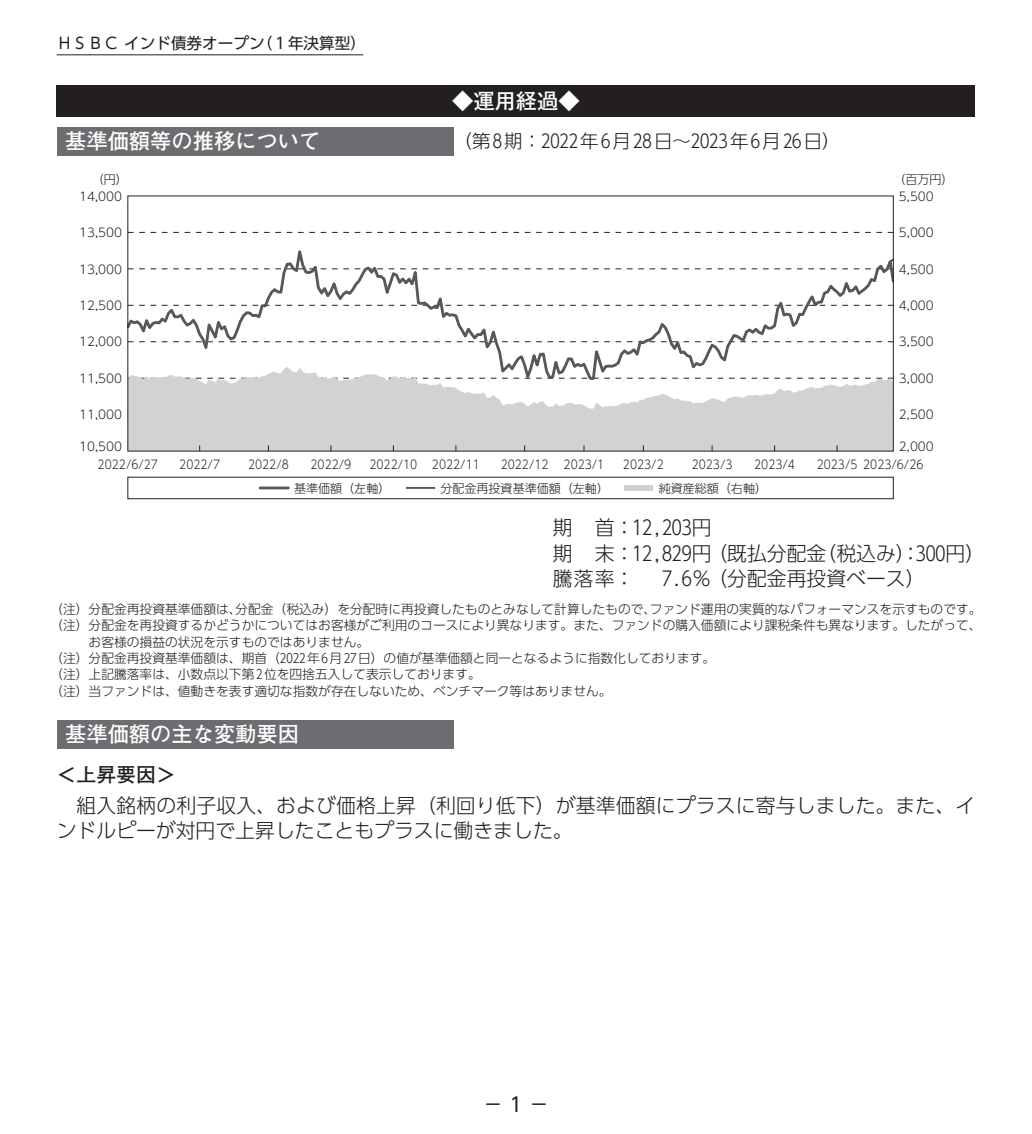
<style>
.page{position:relative;width:1032px;height:1134px;background:#fff}
.page>*{position:absolute;margin:0;border:0;box-sizing:border-box;transform-origin:0 0}
.t1{font:700 21.2px "Futo Go B101 Pro";color:#fff}
.t2{font:300 19.8px/25.6px "UD Shin Go Pro";color:#231f20}
.t3{font:700 19.8px "Futo Go B101 Pro";color:#231f20}
.t4{font:19.8px "UD Shin Go Pro";color:#231f20}
.t5{font:300 18.4px "UD Shin Go Pro";letter-spacing:.125em;color:#231f20}
.t6{font:15.6px "UD Shin Go Pro";color:#231f20}
.t7{font:300 12.8px "UD Shin Go Pro";color:#231f20}
.t8{font:300 12px "UD Shin Go Pro";color:#231f20}
.t9{font:300 12px "UD Shin Go Pro";color:#231f20;scale:.89 1}
</style>
<div class="page">
<div style="left:57px;top:85px;width:918px;height:31px;background:#231f20"></div>
<div style="left:57px;top:127px;width:397px;height:28px;background:#6c6d70"></div>
<div style="left:625px;top:485px;width:28px;height:6px;background:#d1d2d4"></div>
<hr style="left:260px;top:486px;width:28px;height:3px;background:#57585a">
<hr style="left:406px;top:487px;width:29px;height:2px;background:#231f20">
<div style="left:128px;top:477px;width:765px;height:22px;border:1px solid #231f20"></div>
<svg style="left:130px;top:232px;width:761px;height:1px"></svg>
<svg style="left:130px;top:386px;width:761px;height:63px;background:#d5d6d8"></svg>
<svg style="left:130px;top:250px;width:761px;height:136px"></svg>
<div style="left:57px;top:720px;width:397px;height:28px;background:#6c6d70"></div>
<hr style="left:57px;top:54px;width:306px;height:1px;background:#231f20">
<p class="t6" style="left:57px;top:31px;width:311px">ＨＳＢＣ インド債券オープン（１年決算型）</p>
<h1 class="t1" style="left:452px;top:84px;width:129px">◆運用経過◆</h1>
<h1 class="t1" style="left:65px;top:124px;width:257px">基準価額等の推移について</h1>
<h3 class="t5" style="left:454px;top:126px;width:388px">（第8期：2022年6月28日～2023年6月26日）</h3>
<p class="t8" style="left:92px;top:170px;width:38px">（円）</p>
<p class="t8" style="left:893px;top:170px;width:62px">（百万円）</p>
<p class="t8" style="left:79px;top:186px;width:44px">14,000</p>
<p class="t8" style="left:899px;top:186px;width:36px">5,500</p>
<p class="t8" style="left:79px;top:223px;width:44px">13,500</p>
<p class="t8" style="left:899px;top:223px;width:36px">5,000</p>
<p class="t8" style="left:79px;top:259px;width:44px">13,000</p>
<p class="t8" style="left:899px;top:259px;width:36px">4,500</p>
<p class="t8" style="left:79px;top:296px;width:44px">12,500</p>
<p class="t8" style="left:899px;top:296px;width:36px">4,000</p>
<p class="t8" style="left:79px;top:332px;width:44px">12,000</p>
<p class="t8" style="left:899px;top:332px;width:36px">3,500</p>
<p class="t8" style="left:79px;top:369px;width:44px">11,500</p>
<p class="t8" style="left:899px;top:369px;width:36px">3,000</p>
<p class="t8" style="left:79px;top:405px;width:44px">11,000</p>
<p class="t8" style="left:899px;top:405px;width:36px">2,500</p>
<p class="t8" style="left:79px;top:437px;width:44px">10,500</p>
<p class="t8" style="left:899px;top:437px;width:36px">2,000</p>
<p class="t9" style="left:98px;top:455px;width:69px">2022/6/27</p>
<p class="t9" style="left:179px;top:455px;width:47px">2022/7</p>
<p class="t9" style="left:248px;top:455px;width:47px">2022/8</p>
<p class="t9" style="left:310px;top:455px;width:47px">2022/9</p>
<p class="t9" style="left:369px;top:455px;width:125px">2022/10 2022/11</p>
<p class="t9" style="left:501px;top:455px;width:118px">2022/12 2023/1</p>
<p class="t9" style="left:623px;top:455px;width:47px">2023/2</p>
<p class="t9" style="left:692px;top:455px;width:47px">2023/3</p>
<p class="t9" style="left:754px;top:455px;width:47px">2023/4</p>
<p class="t9" style="left:817px;top:455px;width:121px">2023/5 2023/6/26</p>
<p class="t8" style="left:294px;top:478px;width:98px">基準価額（左軸）</p>
<p class="t8" style="left:440px;top:478px;width:170px">分配金再投資基準価額（左軸）</p>
<p class="t8" style="left:659px;top:478px;width:110px">純資産総額（右軸）</p>
<h2 class="t2" style="left:553px;top:514px;width:434px">期 首：12,203円<br>期 末：12,829円（既払分配金（税込み）：300円）騰落率：</h2>
<h2 class="t2" style="left:662px;top:565px;width:265px">7.6％（分配金再投資ベース）</h2>
<p class="t7" style="left:50px;top:599px;width:933px">（注）分配金再投資基準価額は、分配金（税込み）を分配時に再投資したものとみなして計算したもので、ファンド運用の実質的なパフォーマンスを示すものです。</p>
<p class="t7" style="left:50px;top:615px;width:933px">（注）分配金を再投資するかどうかについてはお客様がご利用のコースにより異なります。また、ファンドの購入価額により課税条件も異なります。したがって、</p>
<p class="t7" style="left:89px;top:631px;width:282px">お客様の損益の状況を示すものではありません。</p>
<p class="t7" style="left:50px;top:648px;width:666px">（注）分配金再投資基準価額は、期首（2022年6月27日）の値が基準価額と同一となるように指数化しております。</p>
<p class="t7" style="left:50px;top:664px;width:432px">（注）上記騰落率は、小数点以下第2位を四捨五入して表示しております。</p>
<p class="t7" style="left:50px;top:680px;width:563px">（注）当ファンドは、値動きを表す適切な指数が存在しないため、ベンチマーク等はありません。</p>
<h1 class="t1" style="left:65px;top:717px;width:235px">基準価額の主な変動要因</h1>
<h2 class="t3" style="left:57px;top:759px;width:121px">＜上昇要因＞</h2>
<h2 class="t2" style="left:57px;top:793px;width:920px;line-height:24.4px;text-indent:20px">組入銘柄の利子収入、および価格上昇（利回り低下）が基準価額にプラスに寄与しました。また、インドルピーが対円で上昇したこともプラスに働きました。</h2>
<h2 class="t4" style="left:483px;top:1088px;width:67px">－ 1 －</h2>
</div>
